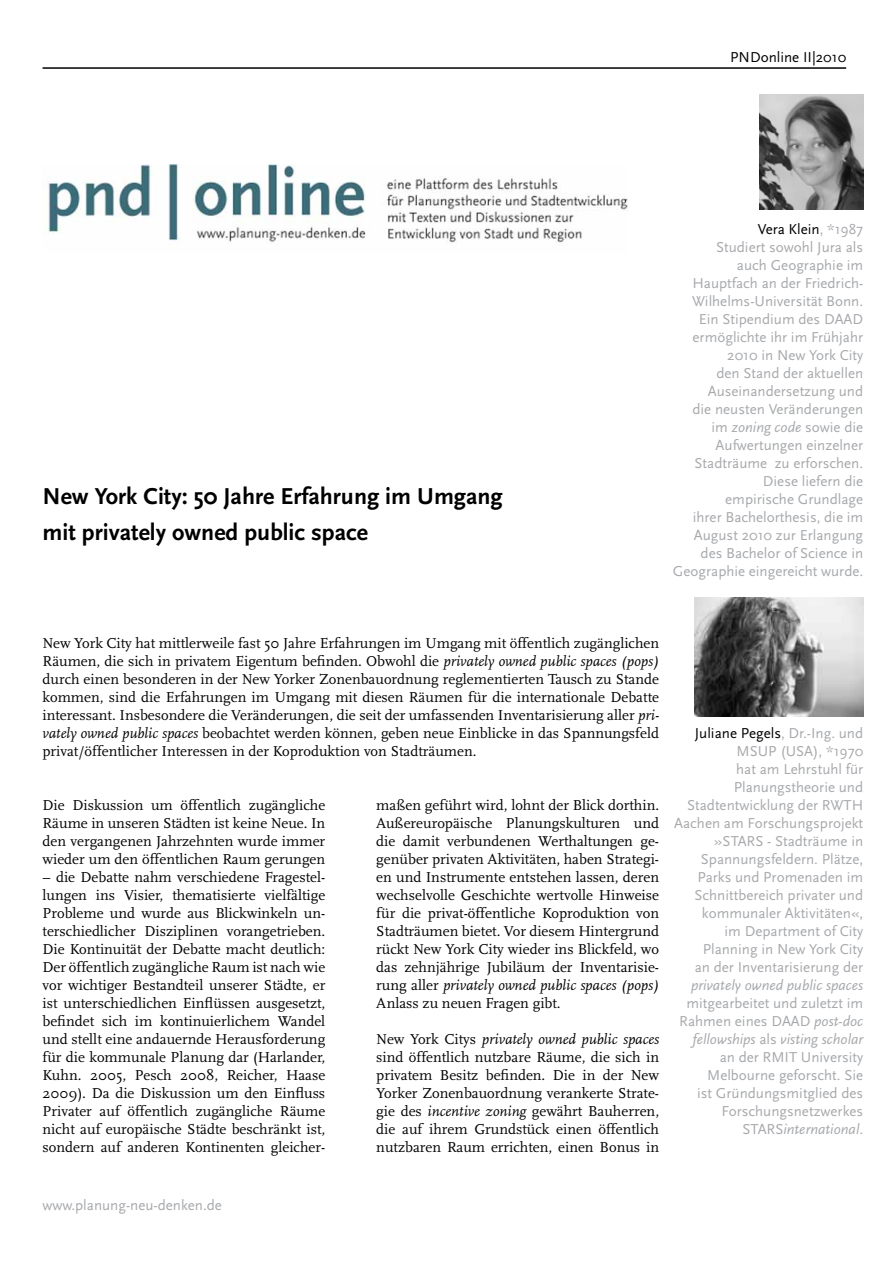
<style>
.page{position:relative;width:893px;height:1263px;background:#fff}
.page>*{position:absolute;margin:0;border:0;box-sizing:border-box;transform-origin:0 0}
.t1{font:700 24px/36px "Scala Sans";color:#000}
.t2{font:15px/18px "Scala";color:#000;text-align:justify}
.t3{font:15px/18px "Scala Sans";color:#a7a9ac;text-align:right}
.t4{font:italic 15px "Scala Sans";color:#a7a9ac}
.t5{font:15px "Scala Sans";color:#000}
.s1{color:#000}
.s2{font-style:italic}
</style>
<div class="page">
<hr style="left:43px;top:67px;width:803px;height:2px;background:#000">
<img style="left:47px;top:165px;width:581px;height:81px">
<img style="left:695px;top:597px;width:168px;height:119px">
<img style="left:760px;top:95px;width:103px;height:114px">
<p class="t5" style="left:730px;top:49px;width:117px">PNDonline II|2010</p>
<h1 class="t1" style="left:43px;top:479px;width:462px">New York City: 50 Jahre Erfahrung im Umgang mit privately owned public space</h1>
<p class="t3" style="left:673px;top:220px;width:192px"><span class="s1">Vera Klein</span>, *1987<br>Studiert sowohl Jura als<br>auch Geographie im<br>Hauptfach an der Friedrich-<br>Wilhelms-Universität Bonn.<br>Ein Stipendium des DAAD ermöglichte ihr im Frühjahr<br>2010 in New York City<br>den Stand der aktuellen<br>Auseinandersetzung und<br>die neusten Veränderungen im <span class="s2">zoning code</span> sowie die<br>Aufwertungen einzelner<br>Stadträume zu erforschen.<br>Diese liefern die<br>empirische Grundlage<br>ihrer Bachelorthesis, die im<br>August 2010 zur Erlangung des Bachelor of Science in<br>Geographie eingereicht wurde.</p>
<p class="t2" style="left:43px;top:634px;width:618px">New York City hat mittlerweile fast 50 Jahre Erfahrungen im Umgang mit öffentlich zugänglichen Räumen, die sich in privatem Eigentum befinden. Obwohl die <span class="s2">privately owned public spaces (pops) </span>durch einen besonderen in der New Yorker Zonenbauordnung reglementierten Tausch zu Stande kommen, sind die Erfahrungen im Umgang mit diesen Räumen für die internationale Debatte interessant. Insbesondere die Veränderungen, die seit der umfassenden Inventarisierung aller <span class="s2">pri&shy;vately owned public spaces</span> beobachtet werden können, geben neue Einblicke in das Spannungsfeld privat/öffentlicher Interessen in der Koproduktion von Stadträumen.</p>
<p class="t2" style="left:43px;top:796px;width:284px">Die Diskussion um öffentlich zugängliche Räume in unseren Städten ist keine Neue. In den vergangenen Jahrzehnten wurde immer wieder um den öffentlichen Raum gerungen</p>
<p class="t2" style="left:43px;top:868px;width:284px">– die Debatte nahm verschiedene Fragestel&shy;lungen ins Visier, thematisierte vielfältige Probleme und wurde aus Blickwinkeln un&shy;terschiedlicher Disziplinen vorangetrieben.<br>Die Kontinuität der Debatte macht deutlich:<br>Der öffentlich zugängliche Raum ist nach wie vor wichtiger Bestandteil unserer Städte, er ist unterschiedlichen Einflüssen ausgesetzt, befindet sich im kontinuierlichem Wandel und stellt eine andauernde Herausforderung für die kommunale Planung dar (Harlander, Kuhn. 2005, Pesch 2008, Reicher, Haase 2009). Da die Diskussion um den Einfluss Privater auf öffentlich zugängliche Räume nicht auf europäische Städte beschränkt ist, sondern auf anderen Kontinenten gleicher-</p>
<p class="t2" style="left:376px;top:796px;width:284px">maßen geführt wird, lohnt der Blick dorthin.<br>Außereuropäische Planungskulturen und die damit verbundenen Werthaltungen ge&shy;genüber privaten Aktivitäten, haben Strategi&shy;en und Instrumente entstehen lassen, deren wechselvolle Geschichte wertvolle Hinweise für die privat-öffentliche Koproduktion von Stadträumen bietet. Vor diesem Hintergrund rückt New York City wieder ins Blickfeld, wo das zehnjährige Jubiläum der Inventarisie&shy;rung aller <span class="s2">privately owned public spaces (pops)<br></span>Anlass zu neuen Fragen gibt.</p>
<p class="t2" style="left:376px;top:1030px;width:284px">New York Citys <span class="s2">privately owned public spaces </span>sind öffentlich nutzbare Räume, die sich in privatem Besitz befinden. Die in der New Yorker Zonenbauordnung verankerte Strate&shy;gie des <span class="s2">incentive zoning</span> gewährt Bauherren, die auf ihrem Grundstück einen öffentlich nutzbaren Raum errichten, einen Bonus in</p>
<p class="t3" style="left:674px;top:724px;width:190px"><span class="s1">Juliane Pegels</span>, Dr.-Ing. und<br>MSUP (USA), *1970<br>hat am Lehrstuhl für<br>Planungstheorie und<br>Stadtentwicklung der RWTH<br>Aachen am Forschungsprojekt »STARS - Stadträume in<br>Spannungsfeldern. Plätze,<br>Parks und Promenaden im<br>Schnittbereich privater und kommunaler Aktivitäten«,<br>im Department of City<br>Planning in New York City<br>an der Inventarisierung der</p>
<p class="t4" style="left:691px;top:977px;width:174px">privately owned public spaces</p>
<p class="t3" style="left:679px;top:994px;width:185px">mitgearbeitet und zuletzt im<br>Rahmen eines DAAD <span class="s2">post-doc fellowships</span> als <span class="s2">visting scholar </span>an der RMIT University<br>Melbourne geforscht. Sie<br>ist Gründungsmitglied des<br>Forschungsnetzwerkes<br>STARS<span class="s2">international</span>.</p>
<p class="t3" style="left:43px;top:1196px;width:181px">www.planung-neu-denken.de</p>
</div>
